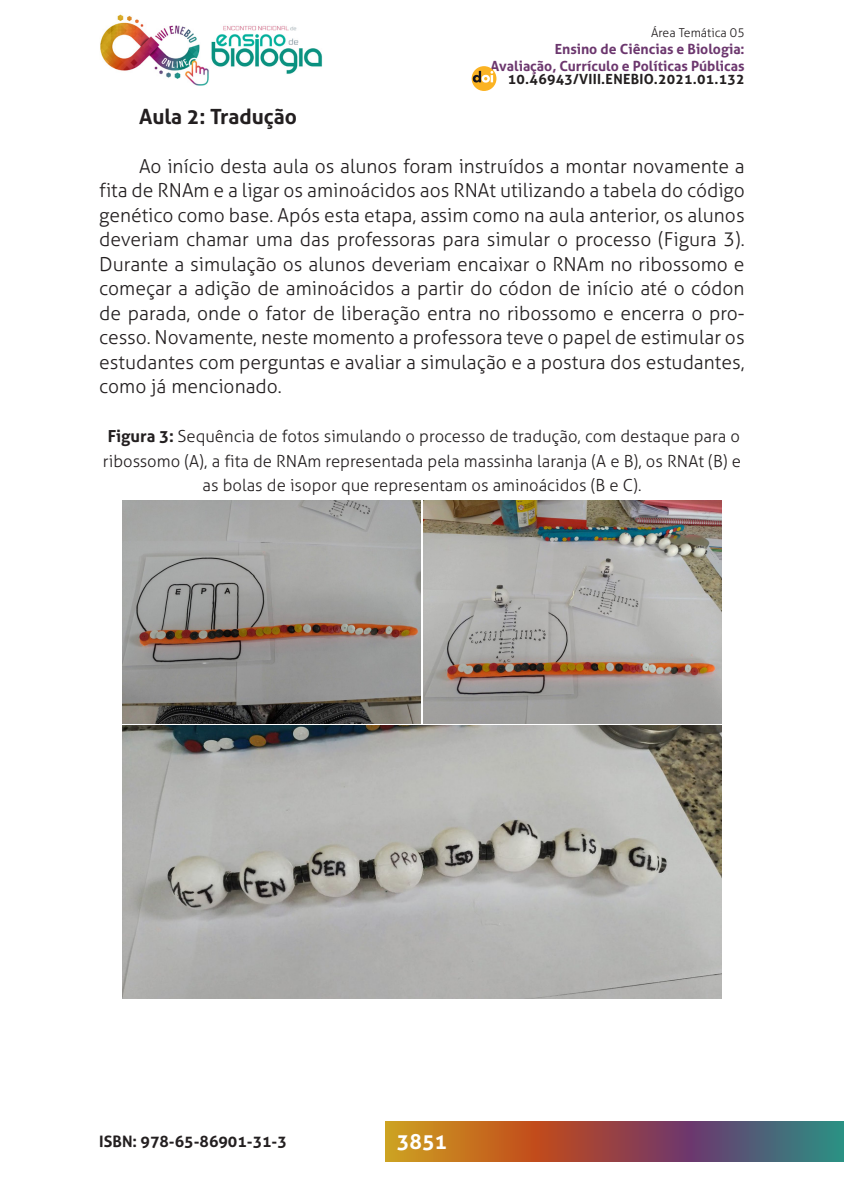
<style>
.page{position:relative;width:844px;height:1191px;background:#fff}
.page>*{position:absolute;margin:0;border:0;box-sizing:border-box;transform-origin:0 0}
._5_SUBTÍTULO_2{font:700 21px "Aller";color:#231f20}
.t1{font:700 21px "Aller";color:#fff}
._2_CORPO{font:300 19.25px/24.5px "Aller";color:#231f20;text-align:justify}
._7_LEGENDAS{font:300 16.62px/24.5px "Aller";color:#231f20;text-align:center}
.t2{font:700 15.75px "Aller";color:#231f20}
.t3{font:700 14px/16.8px "Aller";color:#6c376e;text-align:right}
.t4{font:700 14px "Aller";letter-spacing:.02em;color:#231f20}
.t5{font:300 12.25px "Aller";color:#231f20}
.s1{font-weight:700}
</style>
<div class="page">
<img style="left:100px;top:14px;width:109px;height:72px">
<img style="left:211px;top:25px;width:111px;height:49px">
<svg style="left:385px;top:1121px;width:458px;height:40px;background:#8d5e49"></svg>
<div style="left:471px;top:66px;width:25px;height:25px;background:#fbb323;border-radius:50%"></div>
<svg style="left:472px;top:71px;width:21px;height:12px"></svg>
<img style="left:123px;top:500px;width:297px;height:223px">
<img style="left:423px;top:500px;width:298px;height:224px">
<img style="left:123px;top:725px;width:598px;height:273px">
<p class="t5" style="left:651px;top:26px;width:95px">Área Temática 05</p>
<p class="t3" style="left:490px;top:41px;width:255px">Ensino de Ciências e Biologia:<br>Avaliação, Currículo e Políticas Públicas</p>
<p class="t4" style="left:508px;top:70px;width:238px">10.46943/VIII.ENEBIO.2021.01.132</p>
<p class="_5_SUBTÍTULO_2" style="left:139px;top:103px;width:159px">Aula 2: Tradução</p>
<p class="_2_CORPO" style="left:99px;top:154px;width:646px;text-indent:40px">Ao início desta aula os alunos foram instruídos a montar novamente a fita de RNAm e a ligar os aminoácidos aos RNAt utilizando a tabela do código genético como base. Após esta etapa, assim como na aula anterior, os alunos deveriam chamar uma das professoras para simular o processo (Figura 3).<br>Durante a simulação os alunos deveriam encaixar o RNAm no ribossomo e começar a adição de aminoácidos a partir do códon de início até o códon de parada, onde o fator de liberação entra no ribossomo e encerra o pro&shy;cesso. Novamente, neste momento a professora teve o papel de estimular os estudantes com perguntas e avaliar a simulação e a postura dos estudantes, como já mencionado.</p>
<p class="_7_LEGENDAS" style="left:103px;top:424px;width:639px"><span class="s1">Figura 3:</span> Sequência de fotos simulando o processo de tradução, com destaque para o ribossomo (A), a fita de RNAm representada pela massinha laranja (A e B), os RNAt (B) e as bolas de isopor que representam os aminoácidos (B e C).</p>
<p class="t2" style="left:99px;top:1131px;width:189px">ISBN: 978-65-86901-31-3</p>
<p class="t1" style="left:396px;top:1128px;width:52px">3851</p>
</div>
